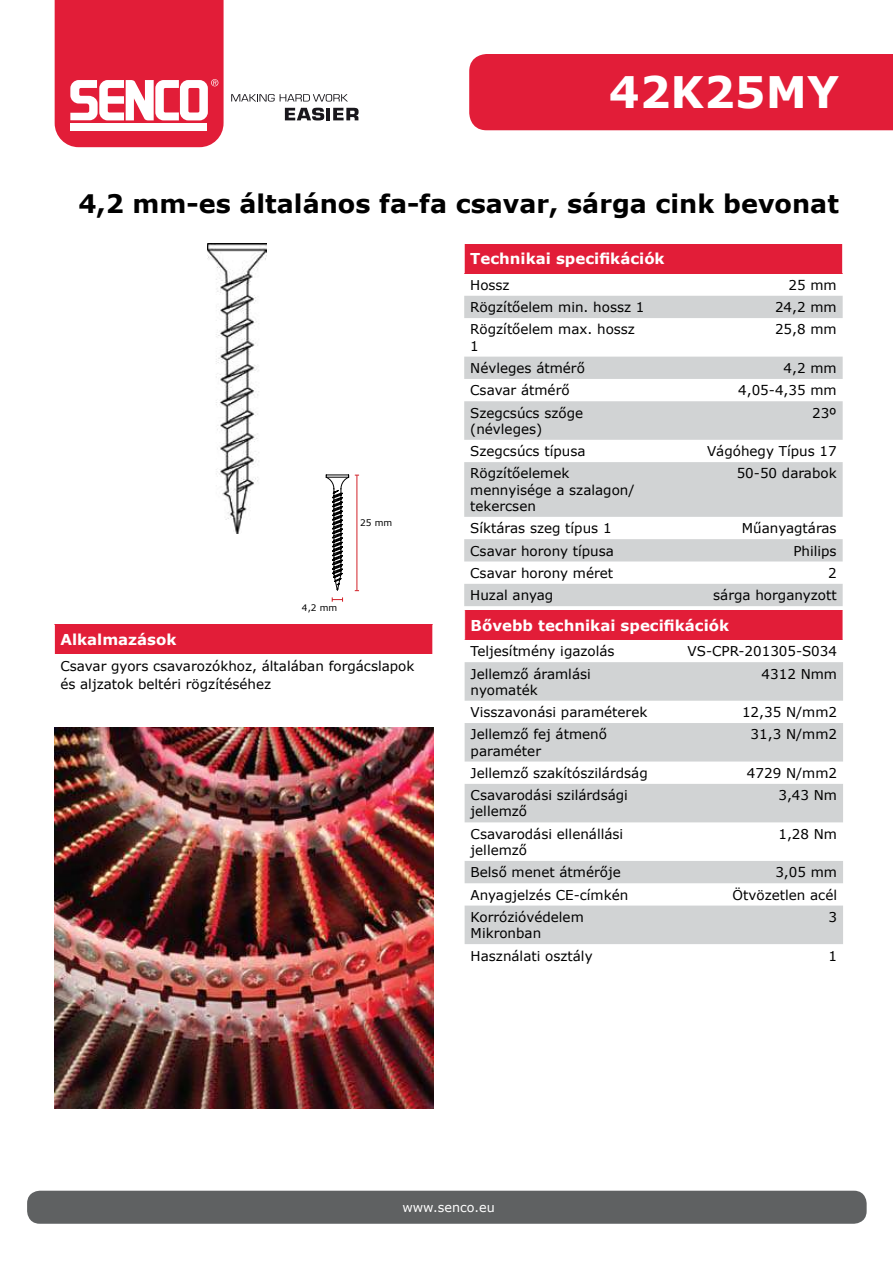
<style>
.page{position:relative;width:893px;height:1263px;background:#fff}
.page>*{position:absolute;margin:0;border:0;box-sizing:border-box;transform-origin:0 0}
.t1{font:700 43.5px "Verdana";color:#fff}
.t2{font:700 25.5px "Verdana";color:#000}
.t3{font:700 15px "Verdana";color:#fff}
.t4{font:13.5px/16.2px "Verdana";color:#000}
.t5{font:12.75px "Verdana";color:#fff}
.t6{font:9px "Verdana";color:#000}
</style>
<div class="page">
<div style="left:27px;top:1191px;width:840px;height:33px;background:#5f6162;border-radius:13px"></div>
<div style="left:465px;top:610px;width:378px;height:30px;background:#e21d38"></div>
<svg style="left:465px;top:662px;width:378px;height:282px;fill:#d1d3d4"></svg>
<div style="left:464px;top:244px;width:379px;height:29px;background:#e21d38"></div>
<svg style="left:464px;top:296px;width:379px;height:310px;fill:#d1d3d4"></svg>
<svg style="left:464px;top:244px;width:1px;height:29px"></svg>
<svg style="left:842px;top:244px;width:1px;height:29px"></svg>
<img style="left:54px;top:728px;width:380px;height:381px">
<div style="left:54px;top:624px;width:379px;height:30px;background:#e21d38"></div>
<hr style="left:54px;top:624px;width:1px;height:30px;background:#fff">
<hr style="left:432px;top:624px;width:1px;height:30px;background:#fff">
<img style="left:207px;top:244px;width:59px;height:290px">
<svg style="left:326px;top:475px;width:23px;height:127px"></svg>
<hr style="left:356px;top:475px;width:1px;height:116px;background:#d2232a">
<svg style="left:231px;top:94px;width:117px;height:8px"></svg>
<svg style="left:285px;top:108px;width:74px;height:12px"></svg>
<svg style="left:55px;top:0;width:169px;height:147px"></svg>
<div style="left:469px;top:54px;width:424px;height:76px;background:#e21d38"></div>
<h1 class="t1" style="left:609px;top:64px;width:232px">42K25MY</h1>
<h2 class="t2" style="left:78px;top:187px;width:762px">4,2 mm-es általános fa-fa csavar, sárga cink bevonat</h2>
<p class="t6" style="left:360px;top:516px;width:34px">25 mm</p>
<p class="t6" style="left:302px;top:602px;width:37px">4,2 mm</p>
<p class="t3" style="left:60px;top:630px;width:118px">Alkalmazások</p>
<p class="t4" style="left:60px;top:656px;width:356px;line-height:18px">Csavar gyors csavarozókhoz, általában forgácslapok és aljzatok beltéri rögzítéséhez</p>
<p class="t3" style="left:470px;top:249px;width:196px">Technikai specifikációk</p>
<p class="t4" style="left:470px;top:277px;width:41px">Hossz</p>
<p class="t4" style="left:788px;top:277px;width:50px">25 mm</p>
<p class="t4" style="left:470px;top:299px;width:176px">Rögzítőelem min. hossz 1</p>
<p class="t4" style="left:775px;top:299px;width:63px">24,2 mm</p>
<p class="t4" style="left:470px;top:321px;width:166px">Rögzítőelem max. hossz<br>1</p>
<p class="t4" style="left:775px;top:321px;width:63px">25,8 mm</p>
<p class="t4" style="left:470px;top:360px;width:116px">Névleges átmérő</p>
<p class="t4" style="left:784px;top:360px;width:55px">4,2 mm</p>
<p class="t4" style="left:470px;top:382px;width:101px">Csavar átmérő</p>
<p class="t4" style="left:738px;top:382px;width:100px">4,05-4,35 mm</p>
<p class="t4" style="left:470px;top:404px;width:114px">Szegcsúcs szőge (névleges)</p>
<p class="t4" style="left:812px;top:404px;width:26px">23º</p>
<p class="t4" style="left:470px;top:443px;width:117px">Szegcsúcs típusa</p>
<p class="t4" style="left:707px;top:443px;width:131px">Vágóhegy Típus 17</p>
<p class="t4" style="left:470px;top:465px;width:166px">Rögzítőelemek mennyisége a szalagon/ tekercsen</p>
<p class="t4" style="left:737px;top:465px;width:101px">50-50 darabok</p>
<p class="t4" style="left:470px;top:520px;width:143px">Síktáras szeg típus 1</p>
<p class="t4" style="left:742px;top:520px;width:96px">Műanyagtáras</p>
<p class="t4" style="left:470px;top:542px;width:145px">Csavar horony típusa</p>
<p class="t4" style="left:793px;top:542px;width:45px">Philips</p>
<p class="t4" style="left:470px;top:565px;width:144px">Csavar horony méret</p>
<p class="t4" style="left:828px;top:565px;width:10px">2</p>
<p class="t4" style="left:470px;top:587px;width:85px">Huzal anyag</p>
<p class="t4" style="left:713px;top:587px;width:125px">sárga horganyzott</p>
<p class="t3" style="left:471px;top:615px;width:260px">Bővebb technikai specifikációk</p>
<p class="t4" style="left:471px;top:643px;width:145px">Teljesítmény igazolás</p>
<p class="t4" style="left:688px;top:643px;width:151px">VS-CPR-201305-S034</p>
<p class="t4" style="left:471px;top:665px;width:122px">Jellemző áramlási nyomaték</p>
<p class="t4" style="left:762px;top:665px;width:77px">4312 Nmm</p>
<p class="t4" style="left:471px;top:704px;width:178px">Visszavonási paraméterek</p>
<p class="t4" style="left:742px;top:704px;width:97px">12,35 N/mm2</p>
<p class="t4" style="left:471px;top:726px;width:138px">Jellemző fej átmenő paraméter</p>
<p class="t4" style="left:751px;top:726px;width:88px">31,3 N/mm2</p>
<p class="t4" style="left:471px;top:765px;width:179px">Jellemző szakítószilárdság</p>
<p class="t4" style="left:747px;top:765px;width:92px">4729 N/mm2</p>
<p class="t4" style="left:471px;top:787px;width:159px">Csavarodási szilárdsági jellemző</p>
<p class="t4" style="left:778px;top:787px;width:60px">3,43 Nm</p>
<p class="t4" style="left:471px;top:826px;width:154px">Csavarodási ellenállási jellemző</p>
<p class="t4" style="left:778px;top:826px;width:60px">1,28 Nm</p>
<p class="t4" style="left:471px;top:864px;width:152px">Belső menet átmérője</p>
<p class="t4" style="left:775px;top:864px;width:63px">3,05 mm</p>
<p class="t4" style="left:471px;top:886px;width:159px">Anyagjelzés CE-címkén</p>
<p class="t4" style="left:733px;top:886px;width:106px">Ötvözetlen acél</p>
<p class="t4" style="left:471px;top:909px;width:115px">Korrózióvédelem<br>Mikronban</p>
<p class="t4" style="left:828px;top:909px;width:10px">3</p>
<p class="t4" style="left:471px;top:947px;width:124px">Használati osztály</p>
<p class="t4" style="left:828px;top:947px;width:10px">1</p>
<p class="t5" style="left:402px;top:1199px;width:94px">www.senco.eu</p>
</div>
